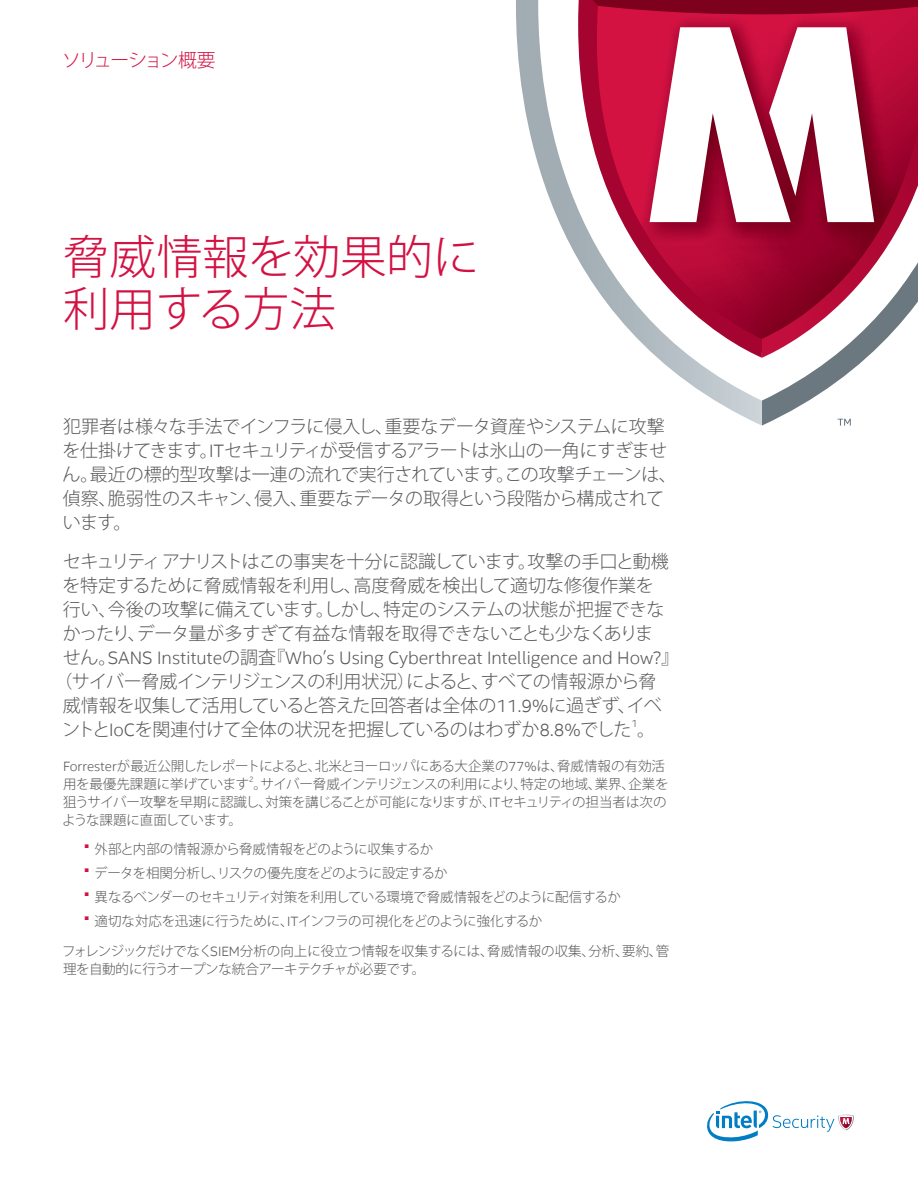
<style>
.page{position:relative;width:918px;height:1188px;background:#fff}
.page>*{position:absolute;margin:0;border:0;box-sizing:border-box;transform-origin:0 0}
.t1{font:300 46.5px/52.5px "Koz Go Pr 6 N";color:#d31142}
.t2{font:300 18.75px "Koz Go Pr 6 N";letter-spacing:-.11em;color:#d31142}
.t3{font:300 18px/24px "Koz Go Pr 6 N";letter-spacing:-.02em;color:#58585b}
.t4{font:300 18px "Intel Clear";color:#58585b}
.t5{font:300 13.5px/18px "Koz Go Pr 6 N";letter-spacing:-.02em;color:#58585b}
.t6{font:300 13.5px "Koz Go Pr 6 N";letter-spacing:-.04em;color:#58585b}
.t7{font:300 10.5px "Intel Clear";color:#58585b}
.t8{font:300 7.8px "Intel Clear";color:#58585b}
.s1{font-family:"Intel Clear"}
.s2{font-family:"Koz Go Pr 6 N"}
</style>
<div class="page">
<svg style="left:707px;top:1101px;width:147px;height:40px"></svg>
<svg style="left:762px;top:358px;width:104px;height:68px"></svg>
<svg style="left:516px;top:0;width:246px;height:426px"></svg>
<svg style="left:578px;top:0;width:184px;height:358px"></svg>
<svg style="left:579px;top:0;width:183px;height:14px;background:#8e0324"></svg>
<svg style="left:762px;top:0;width:156px;height:358px"></svg>
<svg style="left:650px;top:27px;width:224px;height:195px"></svg>
<p class="t2" style="left:62px;top:50px;width:155px">ソリューション概要</p>
<h1 class="t1" style="left:63px;top:231px;width:418px">脅威情報を効果的に利用する方法</h1>
<p class="t3" style="left:63px;top:415px;width:616px">犯罪者は様々な手法でインフラに侵入し、重要なデータ資産やシステムに攻撃を仕掛けてきます。<span class="s1">IT</span>セキュリティが受信するアラートは氷山の一角にすぎません。最近の標的型攻撃は一連の流れで実行されています。この攻撃チェーンは、偵察、脆弱性のスキャン、侵入、重要なデータの取得という段階から構成されています。</p>
<p class="t3" style="left:63px;top:550px;width:608px">セキュリティアナリストはこの事実を十分に認識しています。攻撃の手口と動機を特定するために脅威情報を利用し、高度脅威を検出して適切な修復作業を行い、今後の攻撃に備えています。しかし、特定のシステムの状態が把握できなかったり、データ量が多すぎて有益な情報を取得できないことも少なくありま</p>
<p class="t4" style="left:63px;top:647px;width:618px"><span class="s2">せん。</span>SANS Institute<span class="s2">の調査『</span>Who<span class="s2">ʼ</span>s Using Cyberthreat Intelligence and How?<span class="s2">』</span></p>
<p class="t3" style="left:54px;top:670px;width:609px;text-align:center">（サイバー脅威インテリジェンスの利用状況）によると、すべての情報源から脅威情報を収集して活用していると答えた回答者は全体の<span class="s1">11.9%</span>に過ぎず、イベントと<span class="s1">IoC</span>を関連付けて全体の状況を把握しているのはわずか<span class="s1">8.8%</span>でした。</p>
<p class="t7" style="left:631px;top:717px;width:8px">1</p>
<p class="t5" style="left:63px;top:757px;width:607px"><span class="s1">Forrester</span>が最近公開したレポートによると、北米とヨーロッパにある大企業の<span class="s1">77%</span>は、脅威情報の有効活用を最優先課題に挙げています。サイバー脅威インテリジェンスの利用により、特定の地域、業界、企業を</p>
<p class="t8" style="left:249px;top:775px;width:6px">2</p>
<p class="t5" style="left:62px;top:793px;width:606px">狙うサイバー攻撃を早期に認識し、対策を講じることが可能になりますが、<span class="s1">IT</span>セキュリティの担当者は次のような課題に直面しています。</p>
<p class="t5" style="left:85px;top:840px;width:350px"><sup>■</sup> 外部と内部の情報源から脅威情報をどのように収集するか</p>
<p class="t6" style="left:85px;top:865px;width:365px"><sup>■</sup> データを相関分析し、リスクの優先度をどのように設定するか</p>
<p class="t6" style="left:85px;top:889px;width:538px"><sup>■</sup> 異なるベンダーのセキュリティ対策を利用している環境で脅威情報をどのように配信するか</p>
<p class="t5" style="left:85px;top:912px;width:459px"><sup>■</sup> 適切な対応を迅速に行うために、<span class="s1">IT</span>インフラの可視化をどのように強化するか</p>
<p class="t5" style="left:62px;top:943px;width:609px">フォレンジックだけでなく<span class="s1">SIEM</span>分析の向上に役立つ情報を収集するには、脅威情報の収集、分析、要約、管理を自動的に行うオープンな統合アーキテクチャが必要です。</p>
</div>
